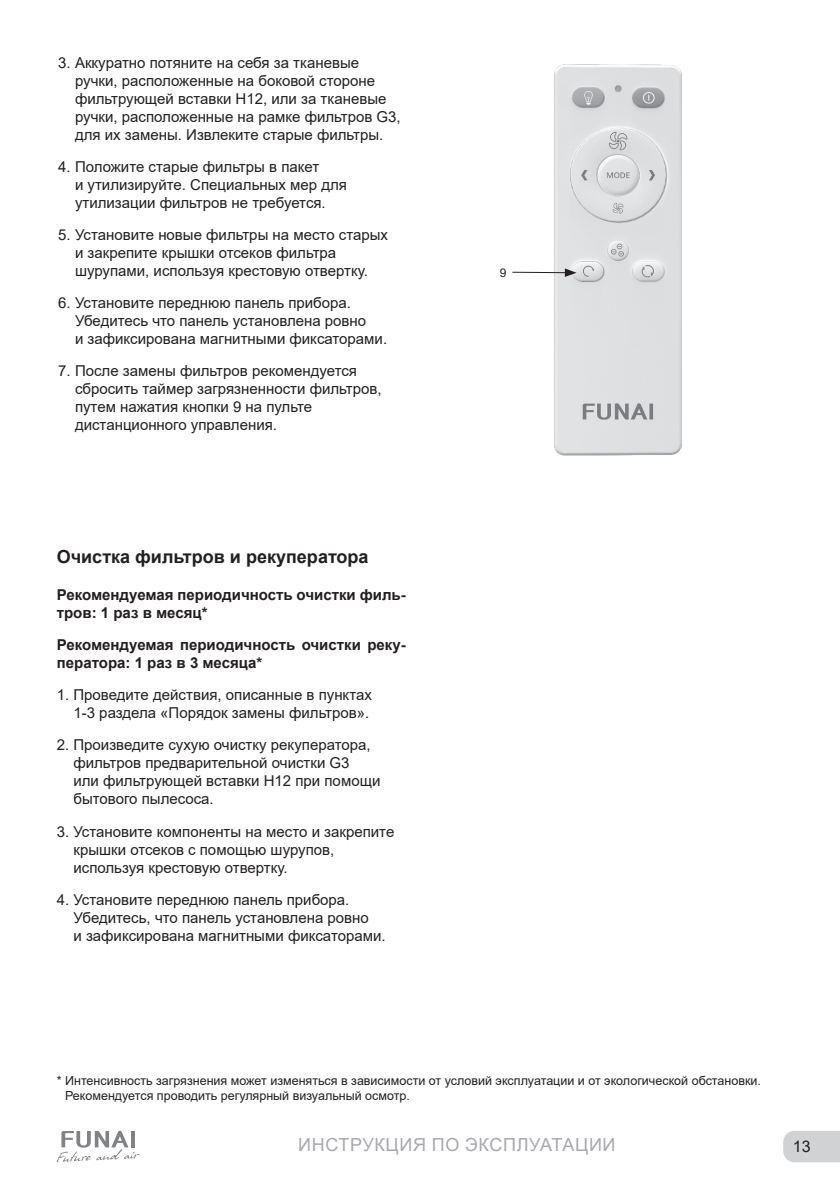
<style>
.page{position:relative;width:840px;height:1191px;background:#fff}
.page>*{position:absolute;margin:0;border:0;box-sizing:border-box;transform-origin:0 0}
.t1{font:700 18px "Arial";color:#231f20}
.t2{font:18px "Arial";letter-spacing:.035em;color:#a8a9ad}
.t3{font:16px "Arial";color:#231f20}
.t4{font:15px/18px "Arial";color:#231f20}
.t5{font:700 15px/18px "Arial";color:#231f20}
.t6{font:12.4px/15px "Arial";color:#231f20}
.t7{font:12px "Arial";color:#231f20}
</style>
<div class="page">
<div style="left:783px;top:1131px;width:56px;height:31px;background:#d1d2d4"></div>
<svg style="left:57px;top:1130px;width:82px;height:32px"></svg>
<img style="left:549px;top:64px;width:133px;height:392px">
<hr style="left:512px;top:272px;width:55px;height:1px;background:#231f20">
<svg style="left:564px;top:268px;width:12px;height:9px"></svg>
<p class="t4" style="left:75px;top:53px;width:327px;text-indent:-17px">3. Аккуратно потяните на себя за тканевые ручки, расположенные на боковой стороне фильтрующей вставки Н12, или за тканевые ручки, расположенные на рамке фильтров G3, для их замены. Извлеките старые фильтры.</p>
<p class="t4" style="left:75px;top:157px;width:273px;text-indent:-17px">4. Положите старые фильтры в пакет<br>и утилизируйте. Специальных мер для утилизации фильтров не требуется.</p>
<p class="t4" style="left:75px;top:226px;width:314px;text-indent:-17px">5. Установите новые фильтры на место старых и закрепите крышки отсеков фильтра шурупами, используя крестовую отвертку.</p>
<p class="t4" style="left:75px;top:294px;width:313px;text-indent:-17px">6. Установите переднюю панель прибора.<br>Убедитесь что панель установлена ровно<br>и зафиксирована магнитными фиксаторами.</p>
<p class="t4" style="left:75px;top:362px;width:308px;text-indent:-17px">7. После замены фильтров рекомендуется сбросить таймер загрязненности фильтров, путем нажатия кнопки 9 на пульте дистанционного управления.</p>
<p class="t1" style="left:57px;top:544px;width:313px">Очистка фильтров и рекуператора</p>
<p class="t5" style="left:57px;top:586px;width:350px">Рекомендуемая периодичность очистки филь&shy;тров: 1 раз в месяц*</p>
<p class="t5" style="left:57px;top:636px;width:350px">Рекомендуемая периодичность очистки реку&shy;ператора: 1 раз в 3 месяца*</p>
<p class="t4" style="left:57px;top:686px;width:316px;text-align:right">1. Проведите действия, описанные в пунктах<br>1-3 раздела «Порядок замены фильтров».</p>
<p class="t4" style="left:73px;top:736px;width:308px;text-indent:-17px">2. Произведите сухую очистку рекуператора, фильтров предварительной очистки G3<br>или фильтрующей вставки Н12 при помощи бытового пылесоса.</p>
<p class="t4" style="left:73px;top:822px;width:322px;text-indent:-17px">3. Установите компоненты на место и закрепите крышки отсеков с помощью шурупов, используя крестовую отвертку.</p>
<p class="t4" style="left:73px;top:890px;width:313px;text-indent:-17px">4. Установите переднюю панель прибора.<br>Убедитесь, что панель установлена ровно<br>и зафиксирована магнитными фиксаторами.</p>
<p class="t7" style="left:499px;top:264px;width:8px">9</p>
<p class="t6" style="left:65px;top:1073px;width:697px;text-indent:-8px">* Интенсивность загрязнения может изменяться в зависимости от условий эксплуатации и от экологической обстановки.<br>Рекомендуется проводить регулярный визуальный осмотр.</p>
<p class="t2" style="left:298px;top:1132px;width:318px">ИНСТРУКЦИЯ ПО ЭКСПЛУАТАЦИИ</p>
<p class="t3" style="left:792px;top:1135px;width:19px">13</p>
</div>
